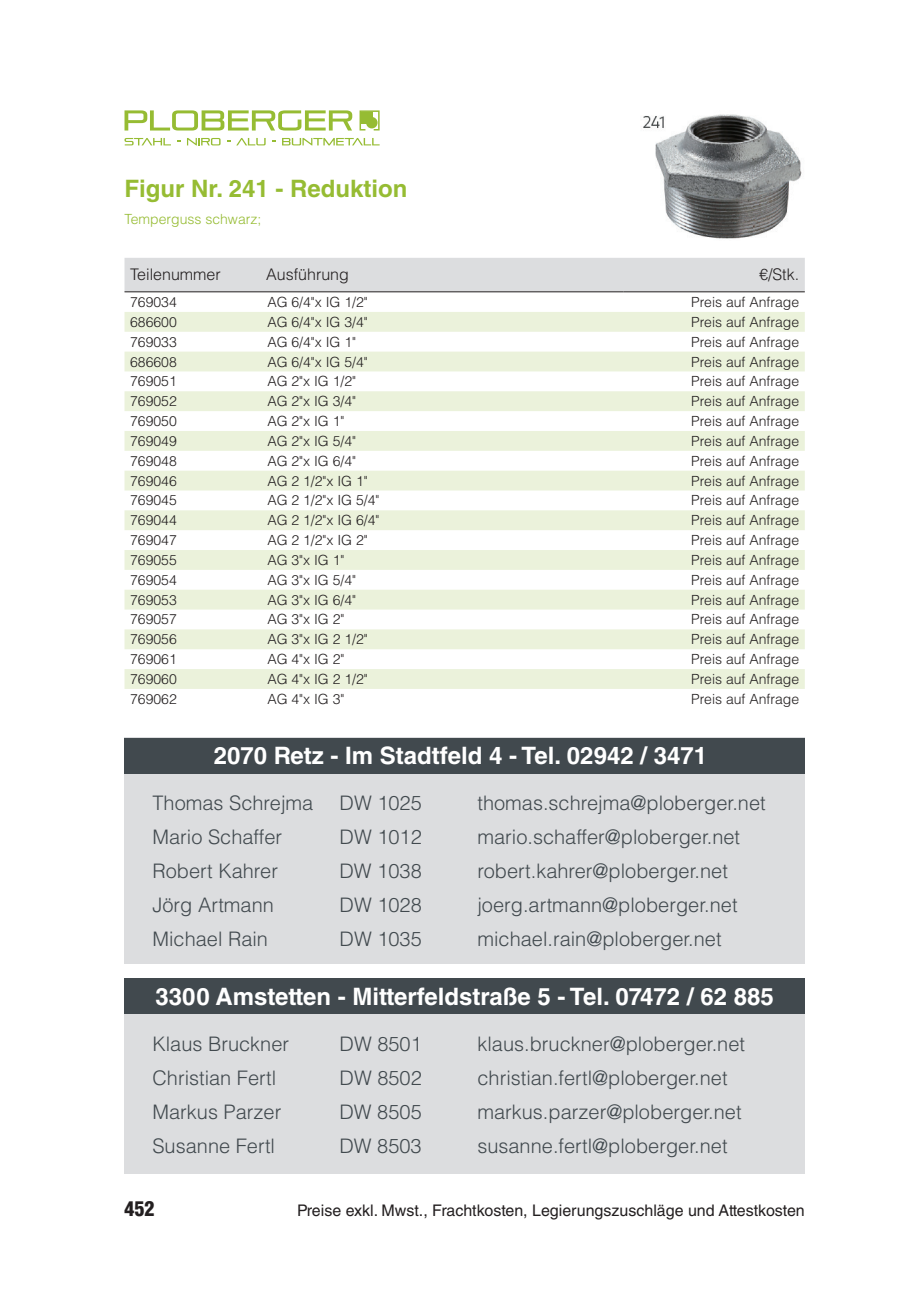
<style>
.page{position:relative;width:918px;height:1298px;background:#fff}
.page>*{position:absolute;margin:0;border:0;box-sizing:border-box;transform-origin:0 0}
.t1{font:700 24px "Helvetica LT Std";color:#fff}
.t2{font:700 24px "Helvetica LT Pro";color:#96bc33}
.t3{font:300 20px "Helvetica LT Std";color:#41494e}
.t4{font:900 condensed 20px "Helvetica LT Std";color:#231f20}
.t5{font:16px "Helvetica LT Std";color:#231f20}
.t6{font:300 16px "Helvetica LT Pro";color:#231f20}
.t7{font:300 14px "Helvetica LT Pro";color:#231f20}
.t8{font:300 14px "Helvetica LT Pro";color:#96bc33}
</style>
<div class="page">
<svg style="left:125px;top:110px;width:227px;height:21px"></svg>
<svg style="left:360px;top:110px;width:20px;height:21px"></svg>
<div style="left:362px;top:112px;width:11px;height:12px;background:#96bc33"></div>
<div style="left:366px;top:117px;width:12px;height:11px;background:#96bc33;border-radius:50%"></div>
<svg style="left:125px;top:138px;width:46px;height:7px"></svg>
<svg style="left:187px;top:138px;width:34px;height:7px"></svg>
<svg style="left:227px;top:138px;width:39px;height:7px"></svg>
<svg style="left:282px;top:138px;width:98px;height:7px"></svg>
<div style="left:125px;top:258px;width:680px;height:33px;background:#dcdddf"></div>
<svg style="left:125px;top:312px;width:680px;height:377px;fill:#ebf2dc"></svg>
<hr style="left:125px;top:291px;width:498px;height:1px;background:#231f20">
<hr style="left:623px;top:291px;width:182px;height:1px;background:#231f20">
<img style="left:643px;top:114px;width:159px;height:125px">
<div style="left:125px;top:978px;width:680px;height:195px;background:#dcdddf"></div>
<div style="left:125px;top:978px;width:680px;height:36px;background:#41494e"></div>
<div style="left:125px;top:737px;width:680px;height:227px;background:#dcdddf"></div>
<div style="left:125px;top:738px;width:680px;height:35px;background:#41494e"></div>
<h1 class="t2" style="left:125px;top:180px;width:284px">Figur Nr. 241 - Reduktion</h1>
<p class="t8" style="left:125px;top:213px;width:138px">Temperguss schwarz;</p>
<p class="t6" style="left:130px;top:268px;width:92px">Teilenummer</p>
<p class="t6" style="left:266px;top:268px;width:84px">Ausführung</p>
<p class="t6" style="left:759px;top:268px;width:41px">€/Stk.</p>
<p class="t7" style="left:130px;top:296px;width:48px">769034</p>
<p class="t7" style="left:267px;top:296px;width:102px">AG 6/4"x IG 1/2"</p>
<p class="t7" style="left:691px;top:296px;width:109px">Preis auf Anfrage</p>
<p class="t7" style="left:130px;top:316px;width:48px">686600</p>
<p class="t7" style="left:267px;top:316px;width:102px">AG 6/4"x IG 3/4"</p>
<p class="t7" style="left:691px;top:316px;width:109px">Preis auf Anfrage</p>
<p class="t7" style="left:130px;top:336px;width:48px">769033</p>
<p class="t7" style="left:267px;top:336px;width:90px">AG 6/4"x IG 1"</p>
<p class="t7" style="left:691px;top:336px;width:109px">Preis auf Anfrage</p>
<p class="t7" style="left:130px;top:356px;width:48px">686608</p>
<p class="t7" style="left:267px;top:356px;width:102px">AG 6/4"x IG 5/4"</p>
<p class="t7" style="left:691px;top:356px;width:109px">Preis auf Anfrage</p>
<p class="t7" style="left:130px;top:376px;width:48px">769051</p>
<p class="t7" style="left:267px;top:376px;width:90px">AG 2"x IG 1/2"</p>
<p class="t7" style="left:691px;top:376px;width:109px">Preis auf Anfrage</p>
<p class="t7" style="left:130px;top:395px;width:48px">769052</p>
<p class="t7" style="left:267px;top:395px;width:90px">AG 2"x IG 3/4"</p>
<p class="t7" style="left:691px;top:395px;width:109px">Preis auf Anfrage</p>
<p class="t7" style="left:130px;top:415px;width:48px">769050</p>
<p class="t7" style="left:267px;top:415px;width:79px">AG 2"x IG 1"</p>
<p class="t7" style="left:691px;top:415px;width:109px">Preis auf Anfrage</p>
<p class="t7" style="left:130px;top:435px;width:48px">769049</p>
<p class="t7" style="left:267px;top:435px;width:90px">AG 2"x IG 5/4"</p>
<p class="t7" style="left:691px;top:435px;width:109px">Preis auf Anfrage</p>
<p class="t7" style="left:130px;top:455px;width:48px">769048</p>
<p class="t7" style="left:267px;top:455px;width:90px">AG 2"x IG 6/4"</p>
<p class="t7" style="left:691px;top:455px;width:109px">Preis auf Anfrage</p>
<p class="t7" style="left:130px;top:475px;width:48px">769046</p>
<p class="t7" style="left:267px;top:475px;width:102px">AG 2 1/2"x IG 1"</p>
<p class="t7" style="left:691px;top:475px;width:109px">Preis auf Anfrage</p>
<p class="t7" style="left:130px;top:495px;width:48px">769045</p>
<p class="t7" style="left:267px;top:495px;width:114px">AG 2 1/2"x IG 5/4"</p>
<p class="t7" style="left:691px;top:495px;width:109px">Preis auf Anfrage</p>
<p class="t7" style="left:130px;top:514px;width:48px">769044</p>
<p class="t7" style="left:267px;top:514px;width:114px">AG 2 1/2"x IG 6/4"</p>
<p class="t7" style="left:691px;top:514px;width:109px">Preis auf Anfrage</p>
<p class="t7" style="left:130px;top:534px;width:48px">769047</p>
<p class="t7" style="left:267px;top:534px;width:102px">AG 2 1/2"x IG 2"</p>
<p class="t7" style="left:691px;top:534px;width:109px">Preis auf Anfrage</p>
<p class="t7" style="left:130px;top:554px;width:48px">769055</p>
<p class="t7" style="left:267px;top:554px;width:79px">AG 3"x IG 1"</p>
<p class="t7" style="left:691px;top:554px;width:109px">Preis auf Anfrage</p>
<p class="t7" style="left:130px;top:574px;width:48px">769054</p>
<p class="t7" style="left:267px;top:574px;width:90px">AG 3"x IG 5/4"</p>
<p class="t7" style="left:691px;top:574px;width:109px">Preis auf Anfrage</p>
<p class="t7" style="left:130px;top:594px;width:48px">769053</p>
<p class="t7" style="left:267px;top:594px;width:90px">AG 3"x IG 6/4"</p>
<p class="t7" style="left:691px;top:594px;width:109px">Preis auf Anfrage</p>
<p class="t7" style="left:130px;top:614px;width:48px">769057</p>
<p class="t7" style="left:267px;top:614px;width:79px">AG 3"x IG 2"</p>
<p class="t7" style="left:691px;top:614px;width:109px">Preis auf Anfrage</p>
<p class="t7" style="left:130px;top:633px;width:48px">769056</p>
<p class="t7" style="left:267px;top:633px;width:102px">AG 3"x IG 2 1/2"</p>
<p class="t7" style="left:691px;top:633px;width:109px">Preis auf Anfrage</p>
<p class="t7" style="left:130px;top:653px;width:48px">769061</p>
<p class="t7" style="left:267px;top:653px;width:79px">AG 4"x IG 2"</p>
<p class="t7" style="left:691px;top:653px;width:109px">Preis auf Anfrage</p>
<p class="t7" style="left:130px;top:673px;width:48px">769060</p>
<p class="t7" style="left:267px;top:673px;width:102px">AG 4"x IG 2 1/2"</p>
<p class="t7" style="left:691px;top:673px;width:109px">Preis auf Anfrage</p>
<p class="t7" style="left:130px;top:693px;width:48px">769062</p>
<p class="t7" style="left:267px;top:693px;width:79px">AG 4"x IG 3"</p>
<p class="t7" style="left:691px;top:693px;width:109px">Preis auf Anfrage</p>
<h1 class="t1" style="left:214px;top:742px;width:495px">2070 Retz - Im Stadtfeld 4 - Tel. 02942 / 3471</h1>
<h2 class="t3" style="left:153px;top:791px;width:162px">Thomas Schrejma</h2>
<h2 class="t3" style="left:340px;top:791px;width:84px">DW 1025</h2>
<h2 class="t3" style="left:477px;top:791px;width:290px">thomas.schrejma@ploberger.net</h2>
<h2 class="t3" style="left:152px;top:825px;width:131px">Mario Schaffer</h2>
<h2 class="t3" style="left:340px;top:825px;width:84px">DW 1012</h2>
<h2 class="t3" style="left:477px;top:825px;width:264px">mario.schaffer@ploberger.net</h2>
<h2 class="t3" style="left:152px;top:859px;width:127px">Robert Kahrer</h2>
<h2 class="t3" style="left:340px;top:859px;width:84px">DW 1038</h2>
<h2 class="t3" style="left:477px;top:859px;width:252px">robert.kahrer@ploberger.net</h2>
<h2 class="t3" style="left:153px;top:893px;width:123px">Jörg Artmann</h2>
<h2 class="t3" style="left:340px;top:893px;width:84px">DW 1028</h2>
<h2 class="t3" style="left:477px;top:893px;width:262px">joerg.artmann@ploberger.net</h2>
<h2 class="t3" style="left:152px;top:927px;width:117px">Michael Rain</h2>
<h2 class="t3" style="left:340px;top:927px;width:84px">DW 1035</h2>
<h2 class="t3" style="left:477px;top:927px;width:246px">michael.rain@ploberger.net</h2>
<h1 class="t1" style="left:156px;top:982px;width:620px">3300 Amstetten - Mitterfeldstraße 5 - Tel. 07472 / 62 885</h1>
<h2 class="t3" style="left:153px;top:1032px;width:138px">Klaus Bruckner</h2>
<h2 class="t3" style="left:340px;top:1032px;width:84px">DW 8501</h2>
<h2 class="t3" style="left:477px;top:1032px;width:269px">klaus.bruckner@ploberger.net</h2>
<h2 class="t3" style="left:152px;top:1066px;width:125px">Christian Fertl</h2>
<h2 class="t3" style="left:340px;top:1066px;width:84px">DW 8502</h2>
<h2 class="t3" style="left:477px;top:1066px;width:252px">christian.fertl@ploberger.net</h2>
<h2 class="t3" style="left:152px;top:1100px;width:130px">Markus Parzer</h2>
<h2 class="t3" style="left:340px;top:1100px;width:84px">DW 8505</h2>
<h2 class="t3" style="left:477px;top:1100px;width:266px">markus.parzer@ploberger.net</h2>
<h2 class="t3" style="left:152px;top:1134px;width:124px">Susanne Fertl</h2>
<h2 class="t3" style="left:340px;top:1134px;width:84px">DW 8503</h2>
<h2 class="t3" style="left:477px;top:1134px;width:252px">susanne.fertl@ploberger.net</h2>
<h2 class="t4" style="left:125px;top:1197px;width:31px">452</h2>
<p class="t5" style="left:297px;top:1204px;width:509px">Preise exkl. Mwst., Frachtkosten, Legierungszuschläge und Attestkosten</p>
</div>
